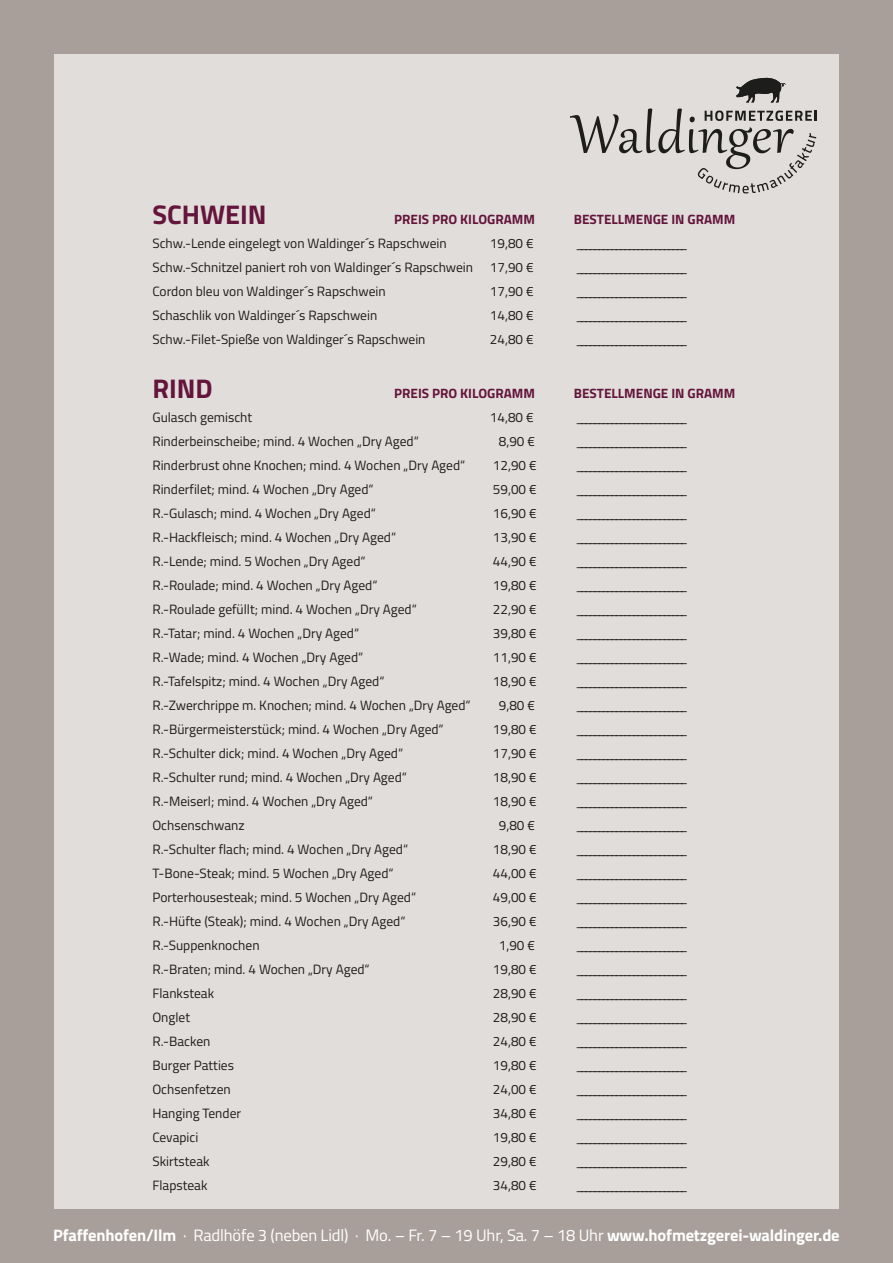
<style>
.page{position:relative;width:893px;height:1263px;background:#a89f9a}
.page>*{position:absolute;margin:0;border:0;box-sizing:border-box;transform-origin:0 0}
.t1{font:700 27px "Cairo";color:#64153b}
.t2{font:16.5px "Cairo";letter-spacing:-.01em;color:#fff}
.t3{font:13.5px "Cairo";color:#1d1d1b}
.t4{font:700 13.5px "Cairo";color:#64153b}
.s1{font-weight:700}
</style>
<div class="page">
<div style="left:54px;top:54px;width:785px;height:1155px;background:#e1dddb"></div>
<svg style="left:570px;top:78px;width:247px;height:115px"></svg>
<h1 class="t1" style="left:152px;top:192px;width:116px">SCHWEIN</h1>
<p class="t4" style="left:394px;top:208px;width:142px">PREIS PRO KILOGRAMM</p>
<p class="t4" style="left:574px;top:208px;width:163px">BESTELLMENGE IN GRAMM</p>
<p class="t3" style="left:152px;top:233px;width:296px">Schw.-Lende eingelegt von Waldinger´s Rapschwein</p>
<p class="t3" style="left:490px;top:233px;width:45px">19,80 €</p>
<p class="t3" style="left:575px;top:233px;width:114px">_________________________</p>
<p class="t3" style="left:152px;top:257px;width:383px">Schw.-Schnitzel paniert roh von Waldinger´s Rapschwein 17,90 €</p>
<p class="t3" style="left:575px;top:257px;width:114px">_________________________</p>
<p class="t3" style="left:152px;top:281px;width:235px">Cordon bleu von Waldinger´s Rapschwein</p>
<p class="t3" style="left:490px;top:281px;width:45px">17,90 €</p>
<p class="t3" style="left:575px;top:281px;width:114px">_________________________</p>
<p class="t3" style="left:152px;top:305px;width:226px">Schaschlik von Waldinger´s Rapschwein</p>
<p class="t3" style="left:490px;top:305px;width:45px">14,80 €</p>
<p class="t3" style="left:575px;top:305px;width:114px">_________________________</p>
<p class="t3" style="left:152px;top:329px;width:275px">Schw.-Filet-Spieße von Waldinger´s Rapschwein</p>
<p class="t3" style="left:490px;top:329px;width:45px">24,80 €</p>
<p class="t3" style="left:575px;top:329px;width:114px">_________________________</p>
<h1 class="t1" style="left:152px;top:366px;width:62px">RIND</h1>
<p class="t4" style="left:394px;top:382px;width:142px">PREIS PRO KILOGRAMM</p>
<p class="t4" style="left:574px;top:382px;width:163px">BESTELLMENGE IN GRAMM</p>
<p class="t3" style="left:152px;top:407px;width:101px">Gulasch gemischt</p>
<p class="t3" style="left:490px;top:407px;width:45px">14,80 €</p>
<p class="t3" style="left:575px;top:407px;width:114px">_________________________</p>
<p class="t3" style="left:152px;top:431px;width:268px">Rinderbeinscheibe; mind. 4 Wochen „Dry Aged“</p>
<p class="t3" style="left:499px;top:431px;width:38px">8,90 €</p>
<p class="t3" style="left:575px;top:431px;width:114px">_________________________</p>
<p class="t3" style="left:152px;top:455px;width:314px">Rinderbrust ohne Knochen; mind. 4 Wochen „Dry Aged“</p>
<p class="t3" style="left:493px;top:455px;width:45px">12,90 €</p>
<p class="t3" style="left:575px;top:455px;width:114px">_________________________</p>
<p class="t3" style="left:152px;top:479px;width:223px">Rinderfilet; mind. 4 Wochen „Dry Aged“</p>
<p class="t3" style="left:493px;top:479px;width:45px">59,00 €</p>
<p class="t3" style="left:575px;top:479px;width:114px">_________________________</p>
<p class="t3" style="left:152px;top:503px;width:225px">R.-Gulasch; mind. 4 Wochen „Dry Aged“</p>
<p class="t3" style="left:493px;top:503px;width:45px">16,90 €</p>
<p class="t3" style="left:575px;top:503px;width:114px">_________________________</p>
<p class="t3" style="left:152px;top:527px;width:245px">R.-Hackfleisch; mind. 4 Wochen „Dry Aged“</p>
<p class="t3" style="left:493px;top:527px;width:45px">13,90 €</p>
<p class="t3" style="left:575px;top:527px;width:114px">_________________________</p>
<p class="t3" style="left:152px;top:551px;width:215px">R.-Lende; mind. 5 Wochen „Dry Aged“</p>
<p class="t3" style="left:493px;top:551px;width:45px">44,90 €</p>
<p class="t3" style="left:575px;top:551px;width:114px">_________________________</p>
<p class="t3" style="left:152px;top:575px;width:227px">R.-Roulade; mind. 4 Wochen „Dry Aged“</p>
<p class="t3" style="left:493px;top:575px;width:45px">19,80 €</p>
<p class="t3" style="left:575px;top:575px;width:114px">_________________________</p>
<p class="t3" style="left:152px;top:599px;width:266px">R.-Roulade gefüllt; mind. 4 Wochen „Dry Aged“</p>
<p class="t3" style="left:493px;top:599px;width:45px">22,90 €</p>
<p class="t3" style="left:575px;top:599px;width:114px">_________________________</p>
<p class="t3" style="left:152px;top:623px;width:208px">R.-Tatar; mind. 4 Wochen „Dry Aged“</p>
<p class="t3" style="left:493px;top:623px;width:45px">39,80 €</p>
<p class="t3" style="left:575px;top:623px;width:114px">_________________________</p>
<p class="t3" style="left:152px;top:647px;width:212px">R.-Wade; mind. 4 Wochen „Dry Aged“</p>
<p class="t3" style="left:493px;top:647px;width:45px">11,90 €</p>
<p class="t3" style="left:575px;top:647px;width:114px">_________________________</p>
<p class="t3" style="left:152px;top:671px;width:234px">R.-Tafelspitz; mind. 4 Wochen „Dry Aged“</p>
<p class="t3" style="left:493px;top:671px;width:45px">18,90 €</p>
<p class="t3" style="left:575px;top:671px;width:114px">_________________________</p>
<p class="t3" style="left:152px;top:695px;width:320px">R.-Zwerchrippe m. Knochen; mind. 4 Wochen „Dry Aged“</p>
<p class="t3" style="left:499px;top:695px;width:38px">9,80 €</p>
<p class="t3" style="left:575px;top:695px;width:114px">_________________________</p>
<p class="t3" style="left:152px;top:719px;width:293px">R.-Bürgermeisterstück; mind. 4 Wochen „Dry Aged“</p>
<p class="t3" style="left:493px;top:719px;width:45px">19,80 €</p>
<p class="t3" style="left:575px;top:719px;width:114px">_________________________</p>
<p class="t3" style="left:152px;top:743px;width:252px">R.-Schulter dick; mind. 4 Wochen „Dry Aged“</p>
<p class="t3" style="left:493px;top:743px;width:45px">17,90 €</p>
<p class="t3" style="left:575px;top:743px;width:114px">_________________________</p>
<p class="t3" style="left:152px;top:767px;width:256px">R.-Schulter rund; mind. 4 Wochen „Dry Aged“</p>
<p class="t3" style="left:493px;top:767px;width:45px">18,90 €</p>
<p class="t3" style="left:575px;top:767px;width:114px">_________________________</p>
<p class="t3" style="left:152px;top:791px;width:222px">R.-Meiserl; mind. 4 Wochen „Dry Aged“</p>
<p class="t3" style="left:493px;top:791px;width:45px">18,90 €</p>
<p class="t3" style="left:575px;top:791px;width:114px">_________________________</p>
<p class="t3" style="left:152px;top:815px;width:94px">Ochsenschwanz</p>
<p class="t3" style="left:499px;top:815px;width:38px">9,80 €</p>
<p class="t3" style="left:575px;top:815px;width:114px">_________________________</p>
<p class="t3" style="left:152px;top:839px;width:257px">R.-Schulter flach; mind. 4 Wochen „Dry Aged“</p>
<p class="t3" style="left:493px;top:839px;width:45px">18,90 €</p>
<p class="t3" style="left:575px;top:839px;width:114px">_________________________</p>
<p class="t3" style="left:152px;top:863px;width:243px">T-Bone-Steak; mind. 5 Wochen „Dry Aged“</p>
<p class="t3" style="left:493px;top:863px;width:45px">44,00 €</p>
<p class="t3" style="left:575px;top:863px;width:114px">_________________________</p>
<p class="t3" style="left:152px;top:887px;width:265px">Porterhousesteak; mind. 5 Wochen „Dry Aged“</p>
<p class="t3" style="left:493px;top:887px;width:45px">49,00 €</p>
<p class="t3" style="left:575px;top:887px;width:114px">_________________________</p>
<p class="t3" style="left:152px;top:911px;width:255px">R.-Hüfte (Steak); mind. 4 Wochen „Dry Aged“</p>
<p class="t3" style="left:493px;top:911px;width:45px">36,90 €</p>
<p class="t3" style="left:575px;top:911px;width:114px">_________________________</p>
<p class="t3" style="left:152px;top:935px;width:109px">R.-Suppenknochen</p>
<p class="t3" style="left:499px;top:935px;width:38px">1,90 €</p>
<p class="t3" style="left:575px;top:935px;width:114px">_________________________</p>
<p class="t3" style="left:152px;top:959px;width:219px">R.-Braten; mind. 4 Wochen „Dry Aged“</p>
<p class="t3" style="left:493px;top:959px;width:45px">19,80 €</p>
<p class="t3" style="left:575px;top:959px;width:114px">_________________________</p>
<p class="t3" style="left:152px;top:983px;width:63px">Flanksteak</p>
<p class="t3" style="left:493px;top:983px;width:45px">28,90 €</p>
<p class="t3" style="left:575px;top:983px;width:114px">_________________________</p>
<p class="t3" style="left:152px;top:1007px;width:39px">Onglet</p>
<p class="t3" style="left:493px;top:1007px;width:45px">28,90 €</p>
<p class="t3" style="left:575px;top:1007px;width:114px">_________________________</p>
<p class="t3" style="left:152px;top:1031px;width:60px">R.-Backen</p>
<p class="t3" style="left:493px;top:1031px;width:45px">24,80 €</p>
<p class="t3" style="left:575px;top:1031px;width:114px">_________________________</p>
<p class="t3" style="left:152px;top:1055px;width:83px">Burger Patties</p>
<p class="t3" style="left:493px;top:1055px;width:45px">19,80 €</p>
<p class="t3" style="left:575px;top:1055px;width:114px">_________________________</p>
<p class="t3" style="left:152px;top:1079px;width:80px">Ochsenfetzen</p>
<p class="t3" style="left:493px;top:1079px;width:45px">24,00 €</p>
<p class="t3" style="left:575px;top:1079px;width:114px">_________________________</p>
<p class="t3" style="left:152px;top:1103px;width:90px">Hanging Tender</p>
<p class="t3" style="left:493px;top:1103px;width:45px">34,80 €</p>
<p class="t3" style="left:575px;top:1103px;width:114px">_________________________</p>
<p class="t3" style="left:152px;top:1127px;width:47px">Cevapici</p>
<p class="t3" style="left:493px;top:1127px;width:45px">19,80 €</p>
<p class="t3" style="left:575px;top:1127px;width:114px">_________________________</p>
<p class="t3" style="left:152px;top:1151px;width:59px">Skirtsteak</p>
<p class="t3" style="left:493px;top:1151px;width:45px">29,80 €</p>
<p class="t3" style="left:575px;top:1151px;width:114px">_________________________</p>
<p class="t3" style="left:152px;top:1175px;width:57px">Flapsteak</p>
<p class="t3" style="left:493px;top:1175px;width:45px">34,80 €</p>
<p class="t3" style="left:575px;top:1175px;width:114px">_________________________</p>
<p class="t2" style="left:53px;top:1223px;width:788px"><span class="s1">Pfaffenhofen/Ilm</span> · Radlhöfe 3 (neben Lidl) · Mo. – Fr. 7 – 19 Uhr, Sa. 7 – 18 Uhr <span class="s1">www.hofmetzgerei-waldinger.de</span></p>
</div>
